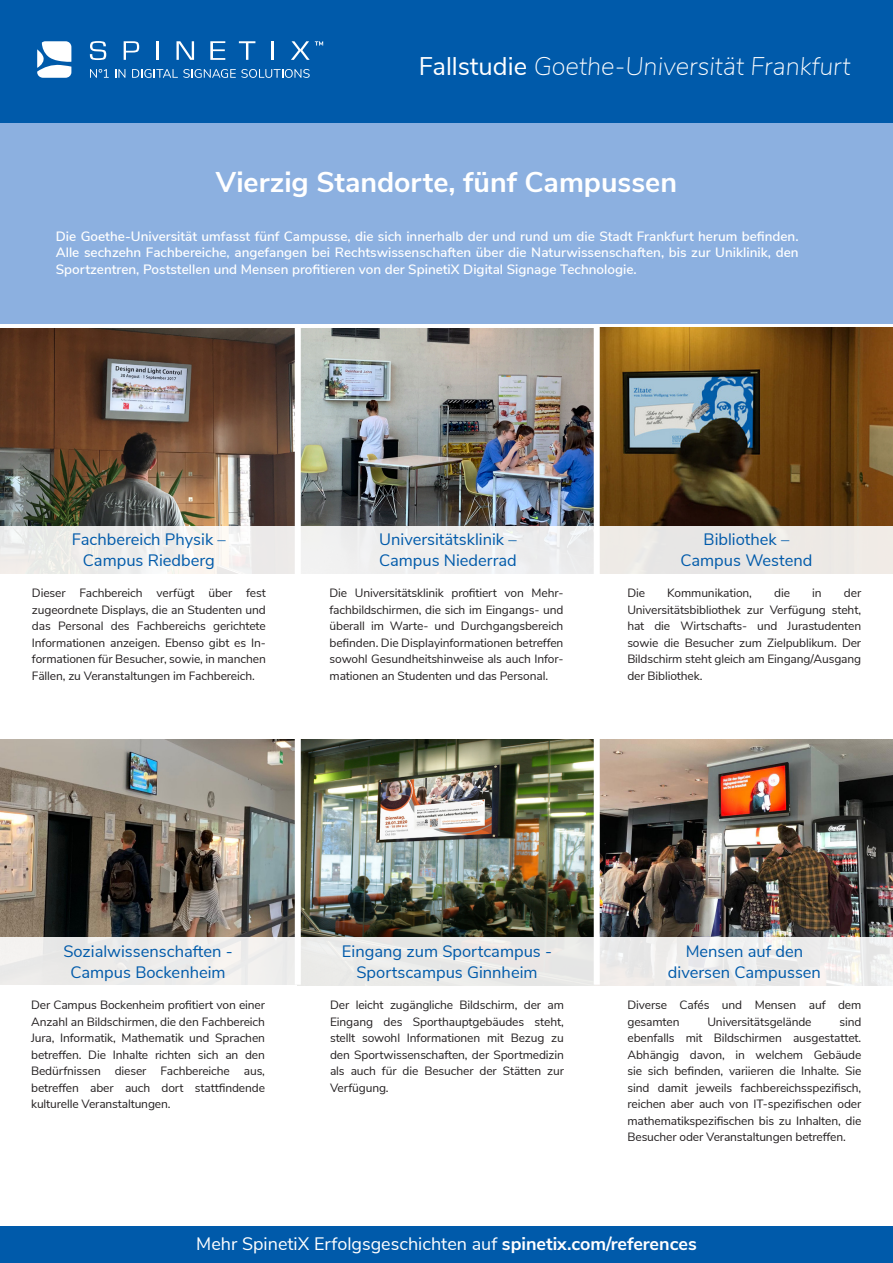
<style>
.page{position:relative;width:893px;height:1263px;background:#fff}
.page>*{position:absolute;margin:0;border:0;box-sizing:border-box;transform-origin:0 0}
.t1{font:700 28.5px "Nunito Sans";color:#fff}
.t2{font:italic 200 25.5px "Nunito Sans";color:#fff}
.t3{font:18px "Nunito Sans";color:#fff}
.t4{font:16.5px/21px "Nunito Sans";color:#005aaa;text-align:center}
.t5{font:600 13.5px/16.5px "Nunito Sans";color:#fff;text-align:justify}
.t6{font:12px/16.5px "Nunito Sans";letter-spacing:-.01em;color:#231f20;text-align:justify}
.s1{font-weight:400;font-style:normal}
.s2{font-weight:700}
</style>
<div class="page">
<div style="left:0;top:123px;width:893px;height:200px;background:#8cb0e0"></div>
<div style="left:0;top:0;width:893px;height:123px;background:#005aaa"></div>
<svg style="left:90px;top:69px;width:19px;height:9px"></svg>
<svg style="left:115px;top:69px;width:10px;height:9px"></svg>
<svg style="left:132px;top:69px;width:178px;height:9px"></svg>
<svg style="left:90px;top:41px;width:16px;height:19px"></svg>
<svg style="left:124px;top:41px;width:15px;height:19px"></svg>
<svg style="left:176px;top:41px;width:18px;height:19px"></svg>
<svg style="left:210px;top:41px;width:15px;height:19px"></svg>
<svg style="left:239px;top:41px;width:16px;height:19px"></svg>
<hr style="left:156px;top:41px;width:3px;height:19px;background:#fff">
<svg style="left:272px;top:41px;width:2px;height:19px"></svg>
<svg style="left:291px;top:41px;width:32px;height:19px"></svg>
<svg style="left:37px;top:41px;width:34px;height:37px"></svg>
<div style="left:0;top:1226px;width:893px;height:37px;background:#005aaa"></div>
<img style="left:0;top:328px;width:594px;height:198px">
<img style="left:600px;top:328px;width:293px;height:198px">
<div style="left:295px;top:326px;width:6px;height:257px;background:#fff"></div>
<svg style="left:0;top:526px;width:893px;height:48px;fill:#edecea"></svg>
<img style="left:0;top:739px;width:893px;height:199px">
<div style="left:295px;top:734px;width:6px;height:251px;background:#fff"></div>
<div style="left:594px;top:721px;width:6px;height:264px;background:#fff"></div>
<div style="left:0;top:938px;width:893px;height:48px;background:#ecebea"></div>
<p class="t2" style="left:419px;top:47px;width:433px"><span class="s1">Fallstudie</span> Goethe-Universität Frankfurt</p>
<p class="t1" style="left:216px;top:161px;width:462px">Vierzig Standorte, fünf Campussen</p>
<p class="t5" style="left:56px;top:227px;width:744px">Die Goethe-Universität umfasst fünf Campusse, die sich innerhalb der und rund um die Stadt Frankfurt herum befinden.<br>Alle sechzehn Fachbereiche, angefangen bei Rechtswissenschaften über die Naturwissenschaften, bis zur Uniklinik, den Sportzentren, Poststellen und Mensen profitieren von der SpinetiX Digital Signage Technologie.</p>
<p class="t4" style="left:72px;top:527px;width:155px">Fachbereich Physik –</p>
<p class="t4" style="left:83px;top:548px;width:133px">Campus Riedberg</p>
<p class="t6" style="left:32px;top:584px;width:235px">Dieser Fachbereich verfügt über fest zugeordnete Displays, die an Studenten und das Personal des Fachbereichs gerichtete Informationen anzeigen. Ebenso gibt es In&shy;formationen für Besucher, sowie, in manchen Fällen, zu Veranstaltungen im Fachbereich.</p>
<p class="t4" style="left:379px;top:527px;width:139px">Universitätsklinik –</p>
<p class="t4" style="left:379px;top:548px;width:139px">Campus Niederrad</p>
<p class="t4" style="left:704px;top:527px;width:87px">Bibliothek –</p>
<p class="t4" style="left:680px;top:548px;width:133px">Campus Westend</p>
<p class="t6" style="left:330px;top:584px;width:235px">Die Universitätsklinik profitiert von Mehr&shy;fachbildschirmen, die sich im Eingangs- und überall im Warte- und Durchgangsbereich befinden. Die Displayinformationen betreffen sowohl Gesundheitshinweise als auch Infor&shy;mationen an Studenten und das Personal.</p>
<p class="t6" style="left:627px;top:584px;width:19px">Die</p>
<p class="t6" style="left:667px;top:584px;width:86px">Kommunikation,</p>
<p class="t6" style="left:774px;top:584px;width:17px">die</p>
<p class="t6" style="left:812px;top:584px;width:11px">in</p>
<p class="t6" style="left:627px;top:584px;width:235px;text-indent:217px">der Universitätsbibliothek zur Verfügung steht, hat die Wirtschafts- und Jurastudenten sowie die Besucher zum Zielpublikum. Der Bildschirm steht gleich am Eingang/Ausgang der Bibliothek.</p>
<p class="t4" style="left:63px;top:940px;width:171px">Sozialwissenschaften -</p>
<p class="t4" style="left:71px;top:961px;width:157px">Campus Bockenheim</p>
<p class="t4" style="left:342px;top:940px;width:212px">Eingang zum Sportcampus -<br>Sportscampus Ginnheim</p>
<p class="t4" style="left:686px;top:940px;width:119px">Mensen auf den</p>
<p class="t4" style="left:668px;top:961px;width:155px">diversen Campussen</p>
<p class="t6" style="left:627px;top:996px;width:235px">Diverse Cafés und Mensen auf dem gesamten</p>
<p class="t6" style="left:31px;top:996px;width:235px">Der Campus Bockenheim profitiert von einer Anzahl an Bildschirmen, die den Fachbereich Jura, Informatik, Mathematik und Sprachen betreffen. Die Inhalte richten sich an den Bedürfnissen dieser Fachbereiche aus, betreffen aber auch dort stattfindende kulturelle Veranstaltungen.</p>
<p class="t6" style="left:330px;top:996px;width:235px">Der leicht zugängliche Bildschirm, der am Eingang des Sporthauptgebäudes steht, stellt sowohl Informationen mit Bezug zu den Sportwissenschaften, der Sportmedizin als auch für die Besucher der Stätten zur Verfügung.</p>
<p class="t6" style="left:627px;top:1013px;width:235px;text-indent:212px">sind ebenfalls mit Bildschirmen ausgestattet.<br>Abhängig davon, in welchem Gebäude sie sich befinden, variieren die Inhalte. Sie sind damit jeweils fachbereichsspezifisch, reichen aber auch von IT-spezifischen oder mathematikspezifischen bis zu Inhalten, die Besucher oder Veranstaltungen betreffen.</p>
<p class="t6" style="left:707px;top:1013px;width:106px">Universitätsgelände</p>
<p class="t3" style="left:196px;top:1230px;width:502px">Mehr SpinetiX Erfolgsgeschichten auf <span class="s2">spinetix.com/references</span></p>
</div>
